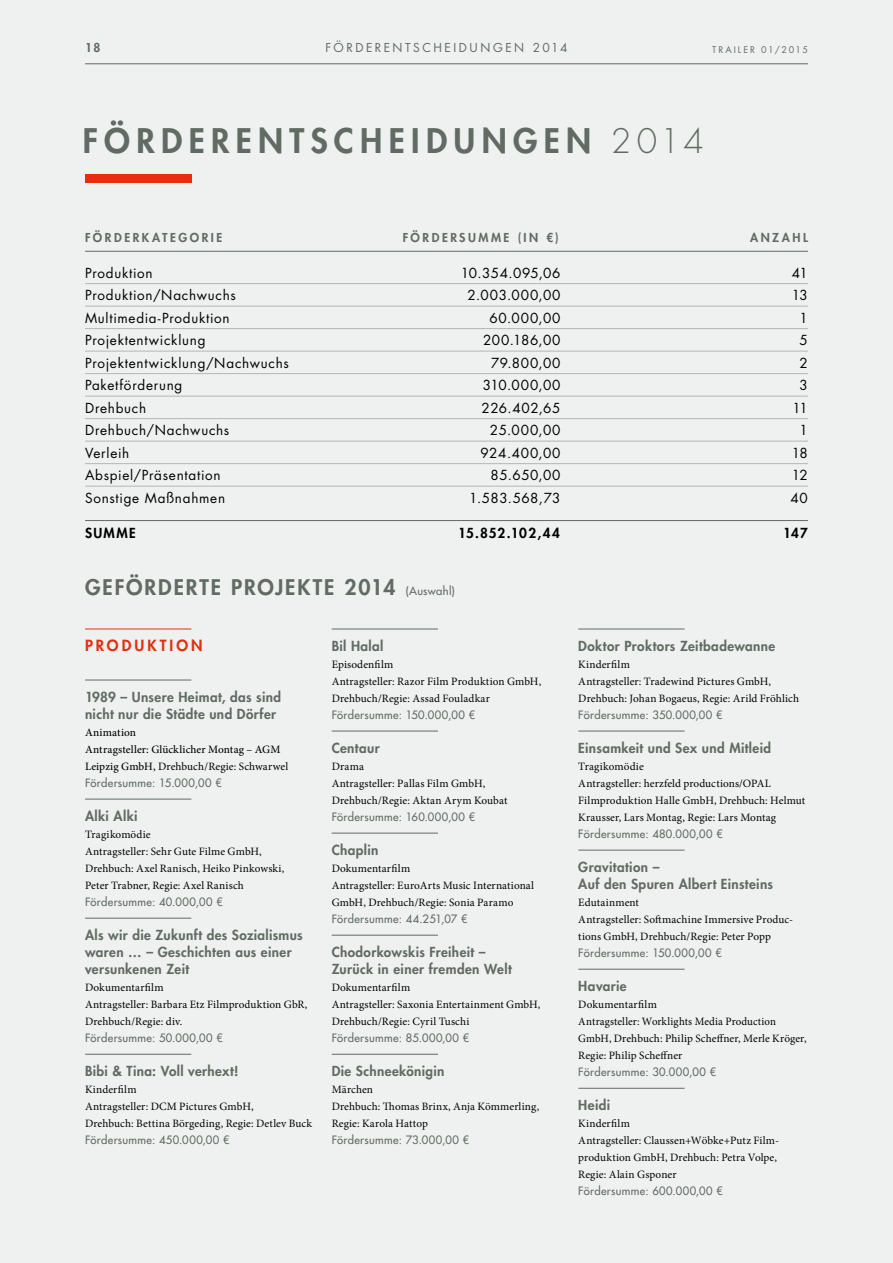
<style>
.page{position:relative;width:893px;height:1263px;background:#eff1f0}
.page>*{position:absolute;margin:0;border:0;box-sizing:border-box;transform-origin:0 0}
.t1{font:800 33px "Futura Std";letter-spacing:.19em;color:#616b63}
.t2{font:800 21px "Futura Std";letter-spacing:.09em;color:#616b63}
.t3{font:800 15px "Futura Std";letter-spacing:.205em;color:#e12f10}
.t4{font:800 13.5px/17px "Futura Std";letter-spacing:.025em;color:#616b63}
.t5{font:13.5px "Futura Std";letter-spacing:.055em;color:#000}
.t6{font:800 13.5px "Futura Std";letter-spacing:.085em;color:#000}
.t7{font:800 12px "Futura Std";letter-spacing:.205em;color:#616b63}
.t8{font:12px "Futura Std";letter-spacing:.205em;color:#616b63}
.t9{font:11.25px/17px "Minion Pro";letter-spacing:.01em;color:#000}
.t10{font:500 11.25px "Futura Std";letter-spacing:.03em;color:#616b63}
.t11{font:500 11.25px/17px "Minion Pro";letter-spacing:.01em;color:#000}
.t12{font:9px "Futura Std";letter-spacing:.215em;color:#616b63}
.s1{font-weight:300}
.s2{font-weight:500;font-size:11.25px}
.s3{font-weight:400}
</style>
<div class="page">
<hr style="left:85px;top:251px;width:723px;height:1px;background:#616b63">
<hr style="left:85px;top:283px;width:723px;height:1px;background:#b0b8b2">
<hr style="left:85px;top:306px;width:723px;height:1px;background:#b0b8b2">
<hr style="left:85px;top:328px;width:723px;height:1px;background:#b0b8b2">
<hr style="left:85px;top:351px;width:723px;height:1px;background:#b0b8b2">
<hr style="left:85px;top:373px;width:723px;height:1px;background:#b0b8b2">
<hr style="left:85px;top:396px;width:723px;height:1px;background:#b0b8b2">
<hr style="left:85px;top:418px;width:723px;height:1px;background:#b0b8b2">
<hr style="left:85px;top:441px;width:723px;height:1px;background:#b0b8b2">
<hr style="left:85px;top:463px;width:723px;height:1px;background:#b0b8b2">
<hr style="left:85px;top:486px;width:723px;height:1px;background:#b0b8b2">
<hr style="left:85px;top:520px;width:723px;height:1px;background:#616b63">
<hr style="left:85px;top:629px;width:106px;height:1px;background:#e12f10">
<hr style="left:85px;top:680px;width:106px;height:1px;background:#616b63">
<hr style="left:85px;top:799px;width:106px;height:1px;background:#616b63">
<hr style="left:85px;top:918px;width:106px;height:1px;background:#616b63">
<hr style="left:85px;top:1054px;width:106px;height:1px;background:#616b63">
<hr style="left:332px;top:629px;width:106px;height:1px;background:#616b63">
<hr style="left:332px;top:731px;width:106px;height:1px;background:#616b63">
<hr style="left:332px;top:833px;width:106px;height:1px;background:#616b63">
<hr style="left:332px;top:935px;width:106px;height:1px;background:#616b63">
<hr style="left:332px;top:1054px;width:106px;height:1px;background:#616b63">
<hr style="left:578px;top:629px;width:107px;height:1px;background:#616b63">
<hr style="left:578px;top:731px;width:107px;height:1px;background:#616b63">
<hr style="left:578px;top:850px;width:107px;height:1px;background:#616b63">
<hr style="left:578px;top:969px;width:107px;height:1px;background:#616b63">
<hr style="left:578px;top:1088px;width:107px;height:1px;background:#616b63">
<div style="left:85px;top:174px;width:106px;height:9px;background:#e12f10"></div>
<hr style="left:85px;top:63px;width:723px;height:1px;background:#616b63">
<p class="t7" style="left:85px;top:40px;width:17px">18</p>
<p class="t8" style="left:325px;top:40px;width:244px">FÖRDERENTSCHEIDUNGEN 2014</p>
<p class="t12" style="left:712px;top:43px;width:97px">TRAILER 01/2015</p>
<h1 class="t1" style="left:83px;top:120px;width:622px">FÖRDERENTSCHEIDUNGEN <span class="s1">2014</span></h1>
<p class="t7" style="left:85px;top:230px;width:139px">FÖRDERKATEGORIE</p>
<p class="t7" style="left:403px;top:230px;width:158px">FÖRDERSUMME (IN €)</p>
<p class="t7" style="left:750px;top:230px;width:59px">ANZAHL</p>
<p class="t5" style="left:85px;top:264px;width:69px">Produktion</p>
<p class="t5" style="left:461px;top:264px;width:101px">10.354.095,06</p>
<p class="t5" style="left:792px;top:264px;width:18px">41</p>
<p class="t5" style="left:85px;top:287px;width:152px">Produktion/Nachwuchs</p>
<p class="t5" style="left:467px;top:287px;width:95px">2.003.000,00</p>
<p class="t5" style="left:792px;top:287px;width:18px">13</p>
<p class="t5" style="left:85px;top:309px;width:146px">Multimedia-Produktion</p>
<p class="t5" style="left:490px;top:309px;width:73px">60.000,00</p>
<p class="t5" style="left:800px;top:309px;width:10px">1</p>
<p class="t5" style="left:85px;top:332px;width:122px">Projektentwicklung</p>
<p class="t5" style="left:483px;top:332px;width:79px">200.186,00</p>
<p class="t5" style="left:800px;top:332px;width:10px">5</p>
<p class="t5" style="left:85px;top:354px;width:205px">Projektentwicklung/Nachwuchs</p>
<p class="t5" style="left:491px;top:354px;width:71px">79.800,00</p>
<p class="t5" style="left:800px;top:354px;width:10px">2</p>
<p class="t5" style="left:85px;top:377px;width:99px">Paketförderung</p>
<p class="t5" style="left:483px;top:377px;width:79px">310.000,00</p>
<p class="t5" style="left:800px;top:377px;width:10px">3</p>
<p class="t5" style="left:85px;top:399px;width:63px">Drehbuch</p>
<p class="t5" style="left:482px;top:399px;width:81px">226.402,65</p>
<p class="t5" style="left:793px;top:399px;width:17px">11</p>
<p class="t5" style="left:85px;top:422px;width:146px">Drehbuch/Nachwuchs</p>
<p class="t5" style="left:490px;top:422px;width:72px">25.000,00</p>
<p class="t5" style="left:800px;top:422px;width:10px">1</p>
<p class="t5" style="left:85px;top:444px;width:46px">Verleih</p>
<p class="t5" style="left:480px;top:444px;width:82px">924.400,00</p>
<p class="t5" style="left:792px;top:444px;width:18px">18</p>
<p class="t5" style="left:85px;top:467px;width:137px">Abspiel/Präsentation</p>
<p class="t5" style="left:490px;top:467px;width:72px">85.650,00</p>
<p class="t5" style="left:792px;top:467px;width:18px">12</p>
<p class="t5" style="left:85px;top:489px;width:142px">Sonstige Maßnahmen</p>
<p class="t5" style="left:469px;top:489px;width:93px">1.583.568,73</p>
<p class="t5" style="left:791px;top:489px;width:19px">40</p>
<p class="t6" style="left:85px;top:524px;width:52px">SUMME</p>
<p class="t6" style="left:458px;top:524px;width:103px">15.852.102,44</p>
<p class="t6" style="left:783px;top:524px;width:26px">147</p>
<h2 class="t2" style="left:85px;top:574px;width:371px">GEFÖRDERTE PROJEKTE 2014 <span class="s2">(Auswahl)</span></h2>
<h3 class="t3" style="left:85px;top:636px;width:119px">PRODUKTION</h3>
<p class="t4" style="left:85px;top:688px;width:198px">1989 – Unsere Heimat, das sind nicht nur die Städte und Dörfer</p>
<p class="t11" style="left:85px;top:724px;width:205px">Animation<br>Antragsteller: Glücklicher Montag – AGM<br>Leipzig GmbH, <span class="s3">Drehbuch/Regie: Schwarwel</span></p>
<p class="t10" style="left:85px;top:775px;width:138px">Fördersumme: 15.000,00 €</p>
<p class="t4" style="left:85px;top:807px;width:54px">Alki Alki</p>
<p class="t9" style="left:85px;top:826px;width:201px">Tragikomödie<br>Antragsteller: Sehr Gute Filme GmbH,<br>Drehbuch: Axel Ranisch, Heiko Pinkowski,<br>Peter Trabner, Regie: Axel Ranisch</p>
<p class="t10" style="left:85px;top:894px;width:139px">Fördersumme: 40.000,00 €</p>
<p class="t4" style="left:85px;top:926px;width:219px">Als wir die Zukunft des Sozialismus waren … – Geschichten aus einer versunkenen Zeit</p>
<p class="t9" style="left:85px;top:979px;width:224px">Dokumentarfilm<br>Antragsteller: Barbara Etz Filmproduktion GbR,<br>Drehbuch/Regie: div.</p>
<p class="t10" style="left:85px;top:1031px;width:139px">Fördersumme: 50.000,00 €</p>
<p class="t4" style="left:85px;top:1062px;width:155px">Bibi &amp; Tina: Voll verhext!</p>
<p class="t9" style="left:85px;top:1081px;width:228px">Kinderfilm<br>Antragsteller: DCM Pictures GmbH,<br>Drehbuch: Bettina Börgeding, Regie: Detlev Buck</p>
<p class="t10" style="left:85px;top:1133px;width:146px">Fördersumme: 450.000,00 €</p>
<p class="t4" style="left:332px;top:637px;width:53px">Bil Halal</p>
<p class="t9" style="left:332px;top:656px;width:211px">Episodenfilm<br>Antragsteller: Razor Film Produktion GmbH,<br>Drehbuch/Regie: Assad Fouladkar</p>
<p class="t10" style="left:332px;top:707px;width:145px">Fördersumme: 150.000,00 €</p>
<p class="t4" style="left:332px;top:739px;width:49px">Centaur</p>
<p class="t9" style="left:332px;top:758px;width:177px">Drama<br>Antragsteller: Pallas Film GmbH,<br>Drehbuch/Regie: Aktan Arym Koubat</p>
<p class="t10" style="left:332px;top:809px;width:145px">Fördersumme: 160.000,00 €</p>
<p class="t4" style="left:332px;top:841px;width:48px">Chaplin</p>
<p class="t9" style="left:332px;top:860px;width:204px">Dokumentarfilm<br>Antragsteller: EuroArts Music International<br>GmbH, Drehbuch/Regie: Sonia Paramo</p>
<p class="t10" style="left:332px;top:911px;width:138px">Fördersumme: 44.251,07 €</p>
<p class="t4" style="left:332px;top:943px;width:182px">Chodorkowskis Freiheit –<br>Zurück in einer fremden Welt</p>
<p class="t9" style="left:332px;top:979px;width:210px">Dokumentarfilm<br>Antragsteller: Saxonia Entertainment GmbH,<br>Drehbuch/Regie: Cyril Tuschi</p>
<p class="t10" style="left:332px;top:1031px;width:139px">Fördersumme: 85.000,00 €</p>
<p class="t4" style="left:332px;top:1062px;width:114px">Die Schneekönigin</p>
<p class="t9" style="left:332px;top:1081px;width:209px">Märchen<br>Drehbuch: Thomas Brinx, Anja Kömmerling,<br>Regie: Karola Hattop</p>
<p class="t10" style="left:332px;top:1133px;width:139px">Fördersumme: 73.000,00 €</p>
<p class="t4" style="left:578px;top:637px;width:199px">Doktor Proktors Zeitbadewanne</p>
<p class="t9" style="left:578px;top:656px;width:222px">Kinderfilm<br>Antragsteller: Tradewind Pictures GmbH,<br>Drehbuch: Johan Bogaeus, Regie: Arild Fröhlich</p>
<p class="t10" style="left:578px;top:707px;width:146px">Fördersumme: 350.000,00 €</p>
<p class="t4" style="left:578px;top:739px;width:194px">Einsamkeit und Sex und Mitleid</p>
<p class="t9" style="left:578px;top:758px;width:229px">Tragikomödie<br>Antragsteller: herzfeld productions/OPAL Filmproduktion Halle GmbH, Drehbuch: Helmut Krausser, Lars Montag, Regie: Lars Montag</p>
<p class="t10" style="left:578px;top:826px;width:146px">Fördersumme: 480.000,00 €</p>
<p class="t4" style="left:578px;top:858px;width:196px">Gravitation –<br>Auf den Spuren Albert Einsteins</p>
<p class="t9" style="left:578px;top:894px;width:216px">Edutainment<br>Antragsteller: Softmachine Immersive Produc&shy;tions GmbH, Drehbuch/Regie: Peter Popp</p>
<p class="t10" style="left:578px;top:946px;width:145px">Fördersumme: 150.000,00 €</p>
<p class="t4" style="left:578px;top:977px;width:50px">Havarie</p>
<p class="t9" style="left:578px;top:996px;width:230px">Dokumentarfilm<br>Antragsteller: Worklights Media Production GmbH, Drehbuch: Philip Scheffner, Merle Kröger, Regie: Philip Scheffner</p>
<p class="t10" style="left:578px;top:1065px;width:139px">Fördersumme: 30.000,00 €</p>
<p class="t4" style="left:578px;top:1096px;width:33px">Heidi</p>
<p class="t9" style="left:578px;top:1115px;width:201px">Kinderfilm<br>Antragsteller: Claussen+Wöbke+Putz Film&shy;produktion GmbH, Drehbuch: Petra Volpe,<br>Regie: Alain Gsponer</p>
<p class="t10" style="left:578px;top:1184px;width:146px">Fördersumme: 600.000,00 €</p>
</div>
